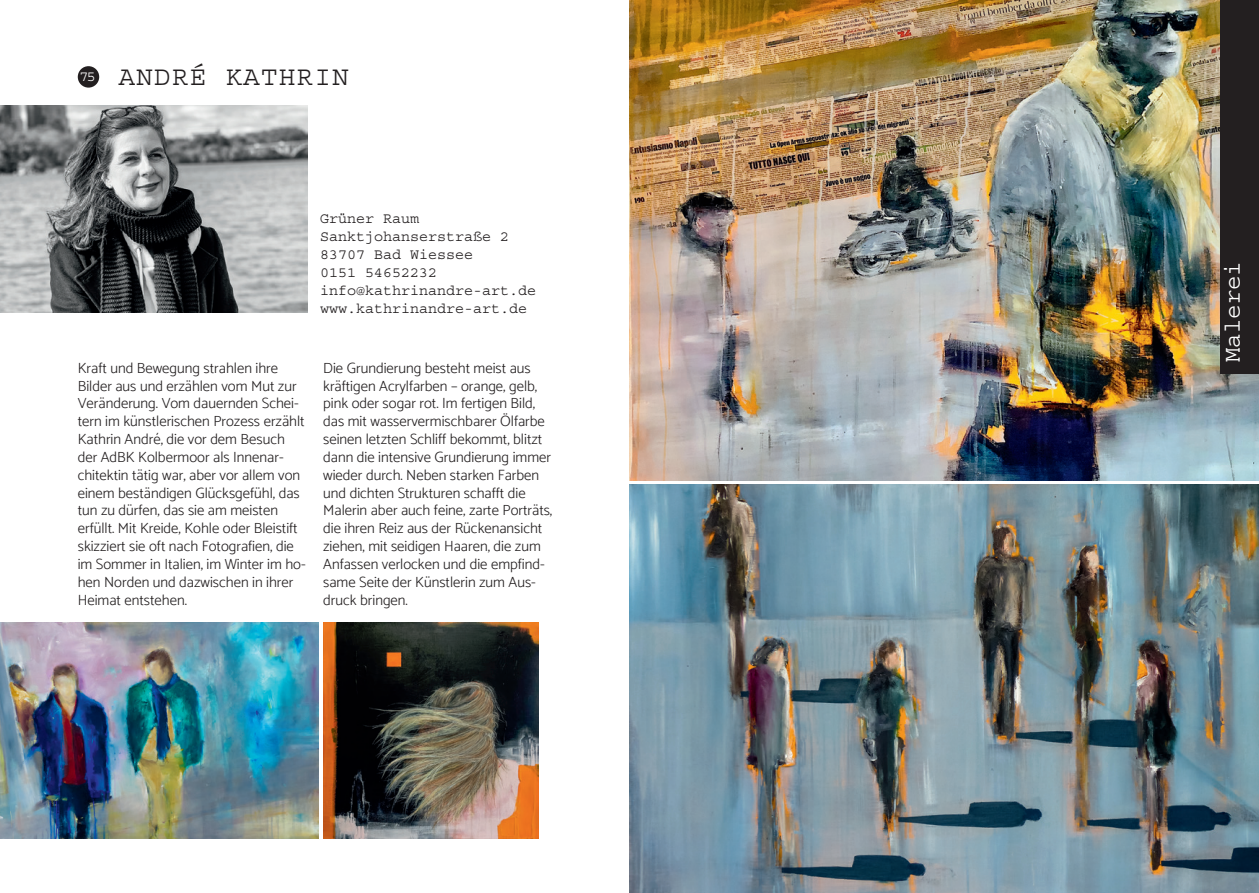
<style>
.page{position:relative;width:1259px;height:893px;background:#fff}
.page>*{position:absolute;margin:0;border:0;box-sizing:border-box;transform-origin:0 0}
.t1{font:27px "Courier Std";letter-spacing:.06em;color:#231f20}
.t2{font:24px "Courier Std";color:#fff}
.t3{font:15px/18px "Courier Std";color:#231f20}
.t4{font:300 14.85px/17.9px "Catamaran";color:#231f20}
</style>
<div class="page">
<img style="left:630px;top:484px;width:629px;height:409px">
<img style="left:630px;top:0;width:629px;height:481px">
<img style="left:0;top:106px;width:307px;height:206px">
<div style="left:78px;top:66px;width:21px;height:22px;background:#231f20;border-radius:50%"></div>
<img style="left:0;top:623px;width:319px;height:216px">
<img style="left:324px;top:623px;width:215px;height:216px">
<div style="left:1220px;top:0;width:39px;height:373px;background:#231f20"></div>
<h1 class="t1" style="left:80px;top:62px;width:271px"><sup>75</sup> ANDRÉ KATHRIN</h1>
<p class="t3" style="left:320px;top:210px;width:218px">Grüner Raum<br>Sanktjohanserstraße 2<br>83707 Bad Wiessee<br>0151 54652232 info@kathrinandre-art.de www.kathrinandre-art.de</p>
<p class="t4" style="left:78px;top:359px;width:229px">Kraft und Bewegung strahlen ihre Bilder aus und erzählen vom Mut zur Veränderung. Vom dauernden Schei&shy;tern im künstlerischen Prozess erzählt Kathrin André, die vor dem Besuch der AdBK Kolbermoor als Innenar&shy;chitektin tätig war, aber vor allem von einem beständigen Glücksgefühl, das tun zu dürfen, das sie am meisten erfüllt. Mit Kreide, Kohle oder Bleistift skizziert sie oft nach Fotografien, die im Sommer in Italien, im Winter im ho&shy;hen Norden und dazwischen in ihrer Heimat entstehen.</p>
<p class="t4" style="left:323px;top:359px;width:231px">Die Grundierung besteht meist aus kräftigen Acrylfarben – orange, gelb, pink oder sogar rot. Im fertigen Bild, das mit wasservermischbarer Ölfarbe seinen letzten Schliff bekommt, blitzt dann die intensive Grundierung immer wieder durch. Neben starken Farben und dichten Strukturen schafft die Malerin aber auch feine, zarte Porträts, die ihren Reiz aus der Rückenansicht ziehen, mit seidigen Haaren, die zum Anfassen verlocken und die empfind&shy;same Seite der Künstlerin zum Aus&shy;druck bringen.</p>
<h2 class="t2" style="left:1219px;top:362px;width:102px;rotate:-90deg">Malerei</h2>
</div>
